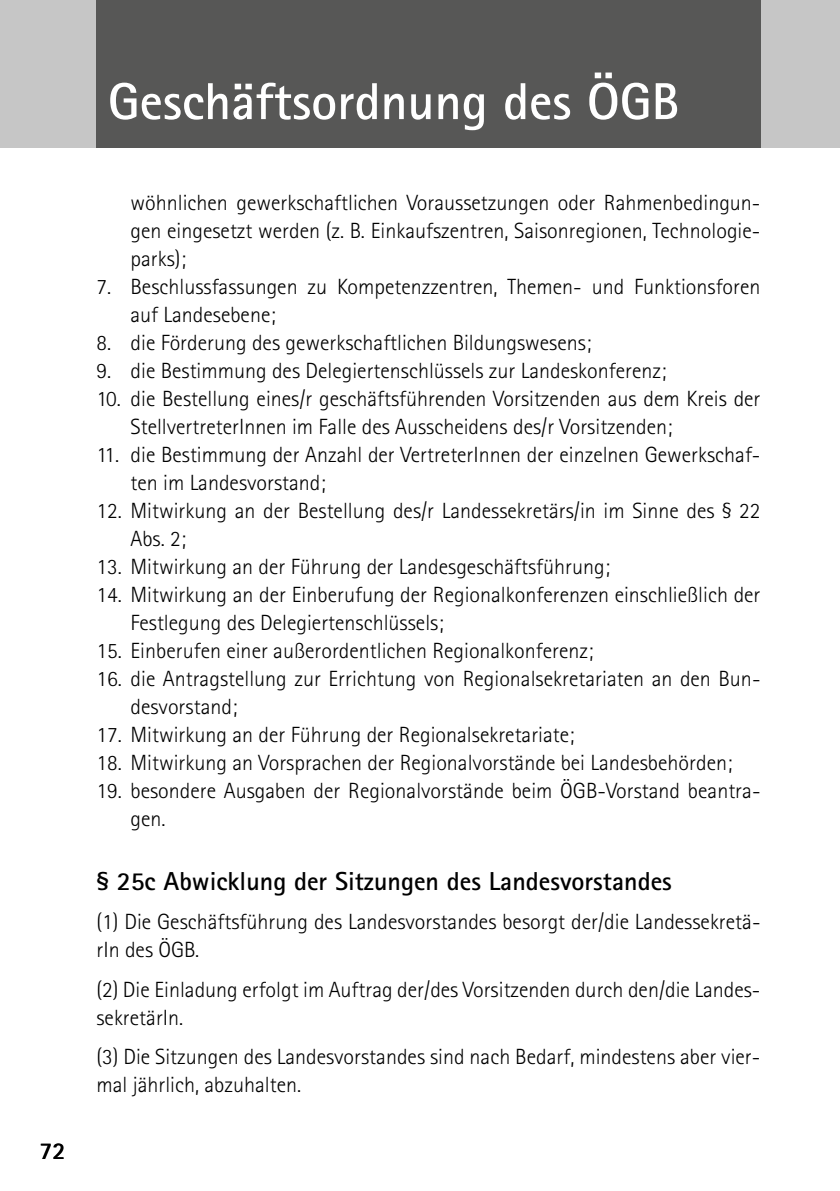
<style>
.page{position:relative;width:840px;height:1191px;background:#fff}
.page>*{position:absolute;margin:0;border:0;box-sizing:border-box;transform-origin:0 0}
.t1{font:700 52px "Rotis Sans Serif";color:#fff}
.t2{font:700 26px "Rotis Sans Serif";color:#000}
.t3{font:700 24px "Rotis Sans Serif";color:#000}
.t4{font:300 22px/28px "Rotis Sans Serif";color:#000}
</style>
<div class="page">
<div style="left:0;top:0;width:839px;height:147px;background:#c6c6c6"></div>
<div style="left:96px;top:0;width:664px;height:147px;background:#575756"></div>
<p class="t3" style="left:40px;top:1135px;width:27px">72</p>
<h1 class="t1" style="left:108px;top:69px;width:573px">Geschäftsordnung des ÖGB</h1>
<p class="t4" style="left:130px;top:188px;width:631px;text-align:justify">wöhnlichen gewerkschaftlichen Voraussetzungen oder Rahmenbedingun&shy;gen eingesetzt werden (z. B. Einkaufszentren, Saisonregionen, Technologie&shy;parks);</p>
<p class="t4" style="left:130px;top:272px;width:631px;text-indent:-34px">7. Beschlussfassungen zu Kompetenzzentren, Themen- und Funktionsforen auf Landesebene;</p>
<p class="t4" style="left:96px;top:328px;width:496px">8. die Förderung des gewerkschaftlichen Bildungswesens;</p>
<p class="t4" style="left:96px;top:356px;width:571px">9. die Bestimmung des Delegiertenschlüssels zur Landeskonferenz;</p>
<p class="t4" style="left:130px;top:384px;width:631px;text-indent:-34px">10. die Bestellung eines/r geschäftsführenden Vorsitzenden aus dem Kreis der<br>StellvertreterInnen im Falle des Ausscheidens des/r Vorsitzenden;</p>
<p class="t4" style="left:130px;top:440px;width:631px;text-indent:-34px">11. die Bestimmung der Anzahl der VertreterInnen der einzelnen Gewerkschaf&shy;ten im Landesvorstand;</p>
<p class="t4" style="left:130px;top:496px;width:631px;text-indent:-34px">12. Mitwirkung an der Bestellung des/r Landessekretärs/in im Sinne des § 22<br>Abs. 2;</p>
<p class="t4" style="left:96px;top:552px;width:515px">13. Mitwirkung an der Führung der Landesgeschäftsführung;</p>
<p class="t4" style="left:130px;top:580px;width:631px;text-indent:-34px">14. Mitwirkung an der Einberufung der Regionalkonferenzen einschließlich der<br>Festlegung des Delegiertenschlüssels;</p>
<p class="t4" style="left:96px;top:636px;width:498px">15. Einberufen einer außerordentlichen Regionalkonferenz;</p>
<p class="t4" style="left:130px;top:664px;width:631px;text-indent:-34px">16. die Antragstellung zur Errichtung von Regionalsekretariaten an den Bun&shy;desvorstand;</p>
<p class="t4" style="left:96px;top:720px;width:479px">17. Mitwirkung an der Führung der Regionalsekretariate;</p>
<p class="t4" style="left:96px;top:748px;width:637px">18. Mitwirkung an Vorsprachen der Regionalvorstände bei Landesbehörden;</p>
<p class="t4" style="left:130px;top:776px;width:631px;text-indent:-34px">19. besondere Ausgaben der Regionalvorstände beim ÖGB-Vorstand beantra&shy;gen.</p>
<p class="t2" style="left:96px;top:864px;width:576px">§ 25c Abwicklung der Sitzungen des Landesvorstandes</p>
<p class="t4" style="left:96px;top:907px;width:665px">(1) Die Geschäftsführung des Landesvorstandes besorgt der/die Landessekretä&shy;rIn des ÖGB.</p>
<p class="t4" style="left:96px;top:975px;width:665px">(2) Die Einladung erfolgt im Auftrag der/des Vorsitzenden durch den/die Landes&shy;sekretärIn.</p>
<p class="t4" style="left:96px;top:1042px;width:665px">(3) Die Sitzungen des Landesvorstandes sind nach Bedarf, mindestens aber vier&shy;mal jährlich, abzuhalten.</p>
</div>
